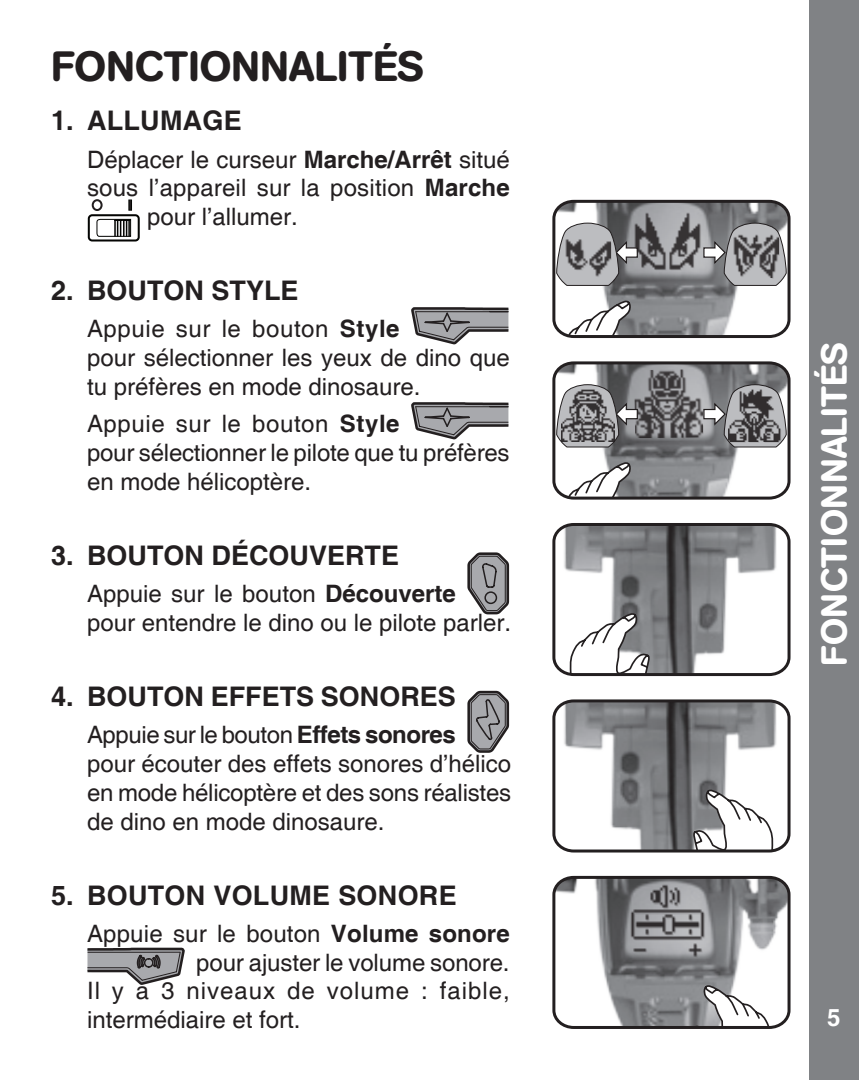
<style>
.page{position:relative;width:859px;height:1080px;background:#fff}
.page>*{position:absolute;margin:0;border:0;box-sizing:border-box;transform-origin:0 0}
.notes{font:500 42px "AG Book Rounded";color:#231f20}
.Body_text{font:500 36px "AG Book Rounded";color:#fff}
.point{font:700 27px "Helvetica";color:#231f20}
.point-2{font:24px/28.8px "Helvetica";color:#231f20}
.point-3{font:24px/28.8px "Helvetica";letter-spacing:.04em;color:#231f20}
.point-4{font:24px "Helvetica";letter-spacing:.025em;color:#231f20}
.Body_text_hang{font:700 24px "Helvetica";color:#fff}
.s1{font-weight:700}
</style>
<div class="page">
<div style="left:809px;top:0;width:50px;height:1080px;background:#808285"></div>
<svg style="left:552px;top:523px;width:239px;height:154px"></svg>
<svg style="left:552px;top:699px;width:239px;height:154px"></svg>
<svg style="left:552px;top:875px;width:239px;height:154px"></svg>
<img style="left:630px;top:885px;width:77px;height:77px">
<img style="left:629px;top:884px;width:77px;height:77px">
<svg style="left:552px;top:199px;width:239px;height:139px"></svg>
<svg style="left:552px;top:361px;width:239px;height:139px"></svg>
<img style="left:729px;top:389px;width:53px;height:53px">
<img style="left:561px;top:389px;width:53px;height:53px">
<img style="left:565px;top:231px;width:45px;height:46px">
<img style="left:633px;top:209px;width:68px;height:68px">
<img style="left:732px;top:231px;width:46px;height:46px">
<img style="left:566px;top:233px;width:46px;height:45px">
<img style="left:634px;top:210px;width:68px;height:69px">
<img style="left:734px;top:233px;width:45px;height:45px">
<svg style="left:411px;top:307px;width:98px;height:38px"></svg>
<svg style="left:411px;top:402px;width:98px;height:38px"></svg>
<svg style="left:87px;top:947px;width:98px;height:37px"></svg>
<svg style="left:467px;top:552px;width:43px;height:63px"></svg>
<svg style="left:467px;top:690px;width:43px;height:63px"></svg>
<div style="left:88px;top:214px;width:52px;height:28px;border:2px solid #040503;border-radius:3px"></div>
<svg style="left:96px;top:218px;width:36px;height:19px"></svg>
<div style="left:92px;top:199px;width:11px;height:12px;border:2px solid #231f20;border-radius:50%"></div>
<div style="left:128px;top:200px;width:4px;height:11px;border:1px solid #040503"></div>
<p class="notes" style="left:51px;top:42px;width:374px">FONCTIONNALITÉS</p>
<p class="point" style="left:51px;top:104px;width:192px">1. ALLUMAGE</p>
<p class="point-2" style="left:87px;top:146px;width:424px">Déplacer le curseur <span class="s1">Marche/Arrêt</span> situé</p>
<p class="point-2" style="left:87px;top:174px;width:424px">sous l’appareil sur la position <span class="s1">Marche</span></p>
<p class="point-2" style="left:147px;top:203px;width:152px">pour l’allumer.</p>
<p class="point" style="left:51px;top:274px;width:249px">2. BOUTON STYLE</p>
<p class="point-4" style="left:87px;top:315px;width:314px">Appuie sur le bouton <span class="s1">Style</span></p>
<p class="point-2" style="left:87px;top:344px;width:424px">pour sélectionner les yeux de dino que tu préfères en mode dinosaure.</p>
<p class="point-4" style="left:87px;top:410px;width:314px">Appuie sur le bouton <span class="s1">Style</span></p>
<p class="point-2" style="left:87px;top:439px;width:424px">pour sélectionner le pilote que tu préfères en mode hélicoptère.</p>
<p class="point" style="left:51px;top:539px;width:350px">3. BOUTON DÉCOUVERTE</p>
<p class="point-2" style="left:87px;top:580px;width:370px">Appuie sur le bouton <span class="s1">Découverte</span></p>
<p class="point-2" style="left:87px;top:609px;width:426px">pour entendre le dino ou le pilote parler.</p>
<p class="point" style="left:51px;top:680px;width:406px">4. BOUTON EFFETS SONORES</p>
<p class="point-2" style="left:87px;top:721px;width:370px">Appuie sur le bouton <span class="s1">Effets sonores</span></p>
<p class="point-2" style="left:87px;top:750px;width:426px;text-align:justify">pour écouter des effets sonores d’hélico en mode hélicoptère et des sons réalistes de dino en mode dinosaure.</p>
<p class="point" style="left:51px;top:879px;width:407px">5. BOUTON VOLUME SONORE</p>
<p class="point-2" style="left:87px;top:920px;width:424px">Appuie sur le bouton <span class="s1">Volume sonore</span></p>
<p class="point-2" style="left:196px;top:949px;width:315px">pour ajuster le volume sonore.</p>
<p class="point-3" style="left:87px;top:977px;width:424px">Il y a 3 niveaux de volume : faible, intermédiaire et fort.</p>
<p class="Body_text" style="left:813px;top:666px;width:324px;rotate:-90deg">FONCTIONNALITÉS</p>
<p class="Body_text_hang" style="left:827px;top:1003px;width:15px">5</p>
</div>
